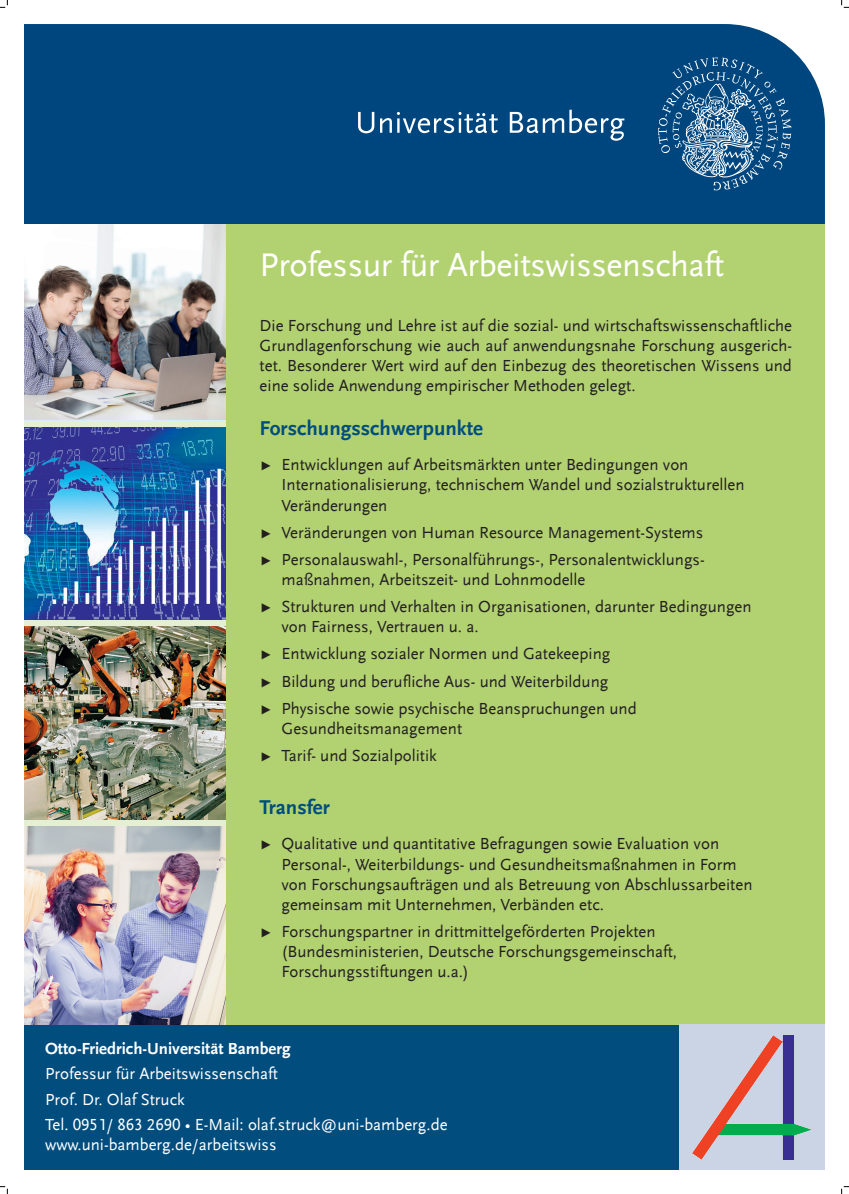
<style>
.page{position:relative;width:849px;height:1194px;background:#fff}
.page>*{position:absolute;margin:0;border:0;box-sizing:border-box;transform-origin:0 0}
.t1{font:34.3px "UB Scala Sans";letter-spacing:-.01em;color:#fff}
.t2{font:700 21px "UB Scala Sans";color:#004d7e}
.t3{font:16.8px/20.2px "UB Scala Sans";color:#231f20}
.t4{font:16.8px/25.1px "UB Scala Sans";color:#fff}
.t5{font:700 16.8px "UB Scala Sans";color:#fff}
.s1{font-size:12.6px}
</style>
<div class="page">
<div style="left:24px;top:24px;width:800px;height:200px;background:#00467e"></div>
<svg style="left:657px;top:57px;width:134px;height:133px;background:#2c6594"></svg>
<svg style="left:358px;top:112px;width:16px;height:21px"></svg>
<svg style="left:380px;top:112px;width:117px;height:21px"></svg>
<svg style="left:509px;top:110px;width:115px;height:31px;background:#366d99"></svg>
<div style="left:24px;top:1024px;width:800px;height:145px;background:#004d7e"></div>
<div style="left:226px;top:224px;width:598px;height:800px;background:#b2d272"></div>
<div style="left:24px;top:224px;width:202px;height:800px;background:#e5efd3"></div>
<img style="left:24px;top:626px;width:202px;height:193px">
<img style="left:24px;top:826px;width:202px;height:198px">
<img style="left:24px;top:427px;width:202px;height:192px">
<img style="left:24px;top:224px;width:202px;height:196px">
<div style="left:679px;top:1024px;width:145px;height:145px;background:#cad4e4"></div>
<img style="left:692px;top:1035px;width:119px;height:124px">
<svg style="left:0;top:0;width:8px;height:8px"></svg>
<svg style="left:0;top:1186px;width:8px;height:7px"></svg>
<svg style="left:841px;top:0;width:7px;height:8px"></svg>
<svg style="left:841px;top:1186px;width:7px;height:7px"></svg>
<h1 class="t1" style="left:259px;top:244px;width:466px">Professur für Arbeitswissenschaft</h1>
<p class="t3" style="left:259px;top:315px;width:533px;text-align:justify">Die Forschung und Lehre ist auf die sozial- und wirtschaftswissenschaftliche Grundlagenforschung wie auch auf anwendungsnahe Forschung ausgerich&shy;tet. Besonderer Wert wird auf den Einbezug des theoretischen Wissens und eine solide Anwendung empirischer Methoden gelegt.</p>
<p class="t2" style="left:259px;top:416px;width:225px">Forschungsschwerpunkte</p>
<p class="t3" style="left:281px;top:454px;width:464px;text-indent:-22px"><span class="s1">▶</span> Entwicklungen auf Arbeitsmärkten unter Bedingungen von<br>Internationalisierung, technischem Wandel und sozialstrukturellen<br>Veränderungen</p>
<p class="t3" style="left:259px;top:518px;width:446px;line-height:27.1px"><span class="s1">▶</span> Veränderungen von Human Resource Management-Systems <span class="s1">▶</span> Personalauswahl-, Personalführungs-, Personalentwicklungs-</p>
<p class="t3" style="left:259px;top:566px;width:493px;line-height:27.1px;text-indent:22px">maßnahmen, Arbeitszeit- und Lohnmodelle<br><span class="s1">▶</span> Strukturen und Verhalten in Organisationen, darunter Bedingungen</p>
<p class="t3" style="left:259px;top:613px;width:378px;line-height:27.1px;text-indent:22px">von Fairness, Vertrauen u. a.<br><span class="s1">▶</span> Entwicklung sozialer Normen und Gatekeeping<br><span class="s1">▶</span> Bildung und berufliche Aus- und Weiterbildung<br><span class="s1">▶</span> Physische sowie psychische Beanspruchungen und</p>
<p class="t3" style="left:259px;top:714px;width:204px;line-height:27.1px;text-indent:22px">Gesundheitsmanagement <span class="s1">▶</span> Tarif- und Sozialpolitik</p>
<p class="t2" style="left:259px;top:795px;width:72px">Transfer</p>
<p class="t3" style="left:281px;top:833px;width:472px;text-indent:-22px"><span class="s1">▶</span> Qualitative und quantitative Befragungen sowie Evaluation von Personal-, Weiterbildungs- und Gesundheitsmaßnahmen in Form von Forschungsaufträgen und als Betreuung von Abschlussarbeiten gemeinsam mit Unternehmen, Verbänden etc.</p>
<p class="t3" style="left:281px;top:921px;width:397px;text-indent:-22px"><span class="s1">▶</span> Forschungspartner in drittmittelgeförderten Projekten (Bundesministerien, Deutsche Forschungsgemeinschaft,<br>Forschungsstiftungen u.a.)</p>
<p class="t5" style="left:45px;top:1038px;width:247px">Otto-Friedrich-Universität Bamberg</p>
<p class="t4" style="left:45px;top:1061px;width:404px">Professur für Arbeitswissenschaft<br>Prof. Dr. Olaf Struck<br>Tel. 0951/ 863 2690 • E-Mail: olaf.struck@uni-bamberg.de</p>
<p class="t4" style="left:45px;top:1131px;width:233px">www.uni-bamberg.de/arbeitswiss</p>
</div>
